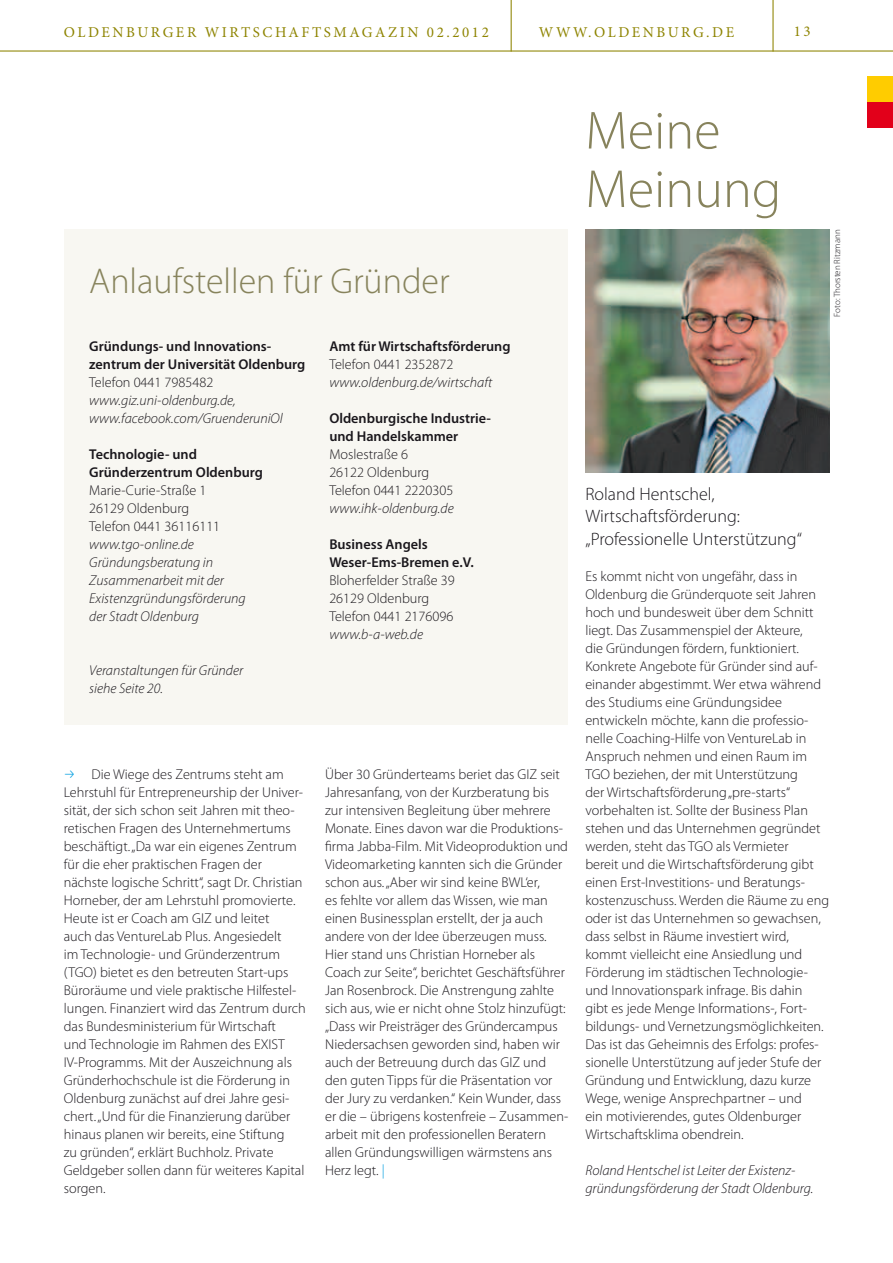
<style>
.page{position:relative;width:893px;height:1263px;background:#fff}
.page>*{position:absolute;margin:0;border:0;box-sizing:border-box;transform-origin:0 0}
.t1{font:300 54px/58.5px "Myriad Pro";color:#87835c}
.t2{font:300 36px "Myriad Pro";color:#87835c}
.t3{font:300 18px/22.5px "Myriad Pro";color:#1a171c}
.t4{font:15px "Minion Pro";letter-spacing:.17em;color:#8e8400}
.t5{font:300 14.25px/18px "Myriad Pro";color:#1a171c}
.t6{font:italic 300 14.25px/18px "Myriad Pro";color:#1a171c}
.t7{font:600 14.25px/18px "Myriad Pro";color:#1a171c}
.t8{font:300 9px "Myriad Pro";color:#1a171c}
.s1{color:#009ee0}
</style>
<div class="page">
<img style="left:585px;top:230px;width:244px;height:242px">
<div style="left:65px;top:230px;width:503px;height:494px;background:#f8f7f2"></div>
<hr style="left:772px;top:0;width:2px;height:52px;background:#8e8400">
<hr style="left:511px;top:0;width:1px;height:52px;background:#8e8400">
<hr style="left:0;top:50px;width:893px;height:2px;background:#8e8400">
<div style="left:867px;top:102px;width:26px;height:26px;background:#e2001a"></div>
<div style="left:867px;top:77px;width:26px;height:25px;background:#fc0"></div>
<p class="t4" style="left:64px;top:27px;width:427px">OLDENBURGER WIRTSCHAFTSMAGAZIN 02.2012</p>
<p class="t4" style="left:539px;top:27px;width:197px">WWW.OLDENBURG.DE</p>
<p class="t4" style="left:794px;top:25px;width:18px">13</p>
<h2 class="t2" style="left:89px;top:267px;width:362px">Anlaufstellen für Gründer</h2>
<p class="t7" style="left:89px;top:339px;width:218px">Gründungs- und Innovations&shy;zentrum der Universität Oldenburg</p>
<p class="t5" style="left:89px;top:375px;width:126px">Telefon 0441 7985482</p>
<p class="t6" style="left:89px;top:393px;width:195px">www.giz.uni-oldenburg.de, www.facebook.com/GruenderuniOl</p>
<p class="t7" style="left:89px;top:447px;width:175px">Technologie- und<br>Gründerzentrum Oldenburg</p>
<p class="t5" style="left:89px;top:483px;width:132px">Marie-Curie-Straße 1<br>26129 Oldenburg<br>Telefon 0441 36116111</p>
<p class="t6" style="left:89px;top:537px;width:158px">www.tgo-online.de<br>Gründungsberatung in<br>Zusammenarbeit mit der<br>Existenzgründungsförderung der Stadt Oldenburg</p>
<p class="t6" style="left:89px;top:663px;width:155px">Veranstaltungen für Gründer siehe Seite 20.</p>
<p class="t7" style="left:329px;top:339px;width:183px">Amt für Wirtschaftsförderung</p>
<p class="t5" style="left:329px;top:357px;width:126px">Telefon 0441 2352872</p>
<p class="t6" style="left:329px;top:375px;width:164px">www.oldenburg.de/wirtschaft</p>
<p class="t7" style="left:329px;top:411px;width:163px">Oldenburgische Industrie&shy;und Handelskammer</p>
<p class="t5" style="left:329px;top:447px;width:126px">Moslestraße 6<br>26122 Oldenburg<br>Telefon 0441 2220305</p>
<p class="t6" style="left:329px;top:501px;width:126px">www.ihk-oldenburg.de</p>
<p class="t7" style="left:329px;top:537px;width:146px">Business Angels<br>Weser-Ems-Bremen e.V.</p>
<p class="t5" style="left:329px;top:573px;width:127px">Bloherfelder Straße 39<br>26129 Oldenburg<br>Telefon 0441 2176096</p>
<p class="t6" style="left:329px;top:627px;width:95px">www.b-a-web.de</p>
<p class="t5" style="left:64px;top:766px;width:243px;text-indent:28px">Die Wiege des Zentrums steht am Lehrstuhl für Entrepreneurship der Univer&shy;sität, der sich schon seit Jahren mit theo&shy;retischen Fragen des Unternehmertums beschäftigt. „Da war ein eigenes Zentrum für die eher praktischen Fragen der nächste logische Schritt“, sagt Dr. Christian Horneber, der am Lehrstuhl promovierte.<br>Heute ist er Coach am GIZ und leitet<br>auch das VentureLab Plus. Angesiedelt<br>im Technologie- und Gründerzentrum (TGO) bietet es den betreuten Start-ups Büroräume und viele praktische Hilfestel&shy;lungen. Finanziert wird das Zentrum durch das Bundesministerium für Wirtschaft<br>und Technologie im Rahmen des EXIST IV-Programms. Mit der Auszeichnung als Gründerhochschule ist die Förderung in Oldenburg zunächst auf drei Jahre gesi&shy;chert. „Und für die Finanzierung darüber hinaus planen wir bereits, eine Stiftung<br>zu gründen“, erklärt Buchholz. Private Geldgeber sollen dann für weiteres Kapital sorgen.</p>
<p class="t5" style="left:325px;top:766px;width:245px">Über 30 Gründerteams beriet das GIZ seit Jahresanfang, von der Kurzberatung bis zur intensiven Begleitung über mehrere Monate. Eines davon war die Produktions&shy;firma Jabba-Film. Mit Videoproduktion und Videomarketing kannten sich die Gründer schon aus. „Aber wir sind keine BWL‘er,<br>es fehlte vor allem das Wissen, wie man einen Businessplan erstellt, der ja auch andere von der Idee überzeugen muss.<br>Hier stand uns Christian Horneber als Coach zur Seite“, berichtet Geschäftsführer Jan Rosenbrock. Die Anstrengung zahlte sich aus, wie er nicht ohne Stolz hinzufügt: „Dass wir Preisträger des Gründercampus Niedersachsen geworden sind, haben wir auch der Betreuung durch das GIZ und den guten Tipps für die Präsentation vor der Jury zu verdanken.“ Kein Wunder, dass er die – übrigens kostenfreie – Zusammen&shy;arbeit mit den professionellen Beratern allen Gründungswilligen wärmstens ans Herz legt. <span class="s1">|</span></p>
<h1 class="t1" style="left:585px;top:107px;width:197px">Meine<br>Meinung</h1>
<p class="t8" style="left:834px;top:317px;width:89px;rotate:-90deg">Foto: Thorsten Ritzmann</p>
<p class="t3" style="left:585px;top:484px;width:218px">Roland Hentschel,<br>Wirtschaftsförderung: „Professionelle Unterstützung“</p>
<p class="t5" style="left:585px;top:568px;width:245px">Es kommt nicht von ungefähr, dass in Oldenburg die Gründerquote seit Jahren hoch und bundesweit über dem Schnitt liegt. Das Zusammenspiel der Akteure,<br>die Gründungen fördern, funktioniert.<br>Konkrete Angebote für Gründer sind auf&shy;einander abgestimmt. Wer etwa während des Studiums eine Gründungs idee entwickeln möchte, kann die professio&shy;nelle Coaching-Hilfe von VentureLab in Anspruch nehmen und einen Raum im TGO beziehen, der mit Unterstützung<br>der Wirtschaftsförderung „pre-starts“ vorbehalten ist. Sollte der Business Plan stehen und das Unternehmen gegründet werden, steht das TGO als Vermieter<br>bereit und die Wirtschafts förderung gibt einen Erst-Investitions- und Beratungs&shy;kostenzuschuss. Werden die Räume zu eng oder ist das Unternehmen so gewachsen, dass selbst in Räume investiert wird, kommt vielleicht eine Ansiedlung und Förderung im städtischen Technologie&shy;und Innovationspark infrage. Bis dahin<br>gibt es jede Menge Informations-, Fort&shy;bildungs- und Vernetzungsmöglichkeiten.<br>Das ist das Geheimnis des Erfolgs: profes&shy;sionelle Unterstützung auf jeder Stufe der Gründung und Entwicklung, dazu kurze Wege, wenige Ansprechpartner – und<br>ein motivierendes, gutes Oldenburger Wirtschaftsklima obendrein.</p>
<p class="t6" style="left:585px;top:1162px;width:229px">Roland Hentschel ist Leiter der Existenz&shy;gründungsförderung der Stadt Oldenburg.</p>
</div>
